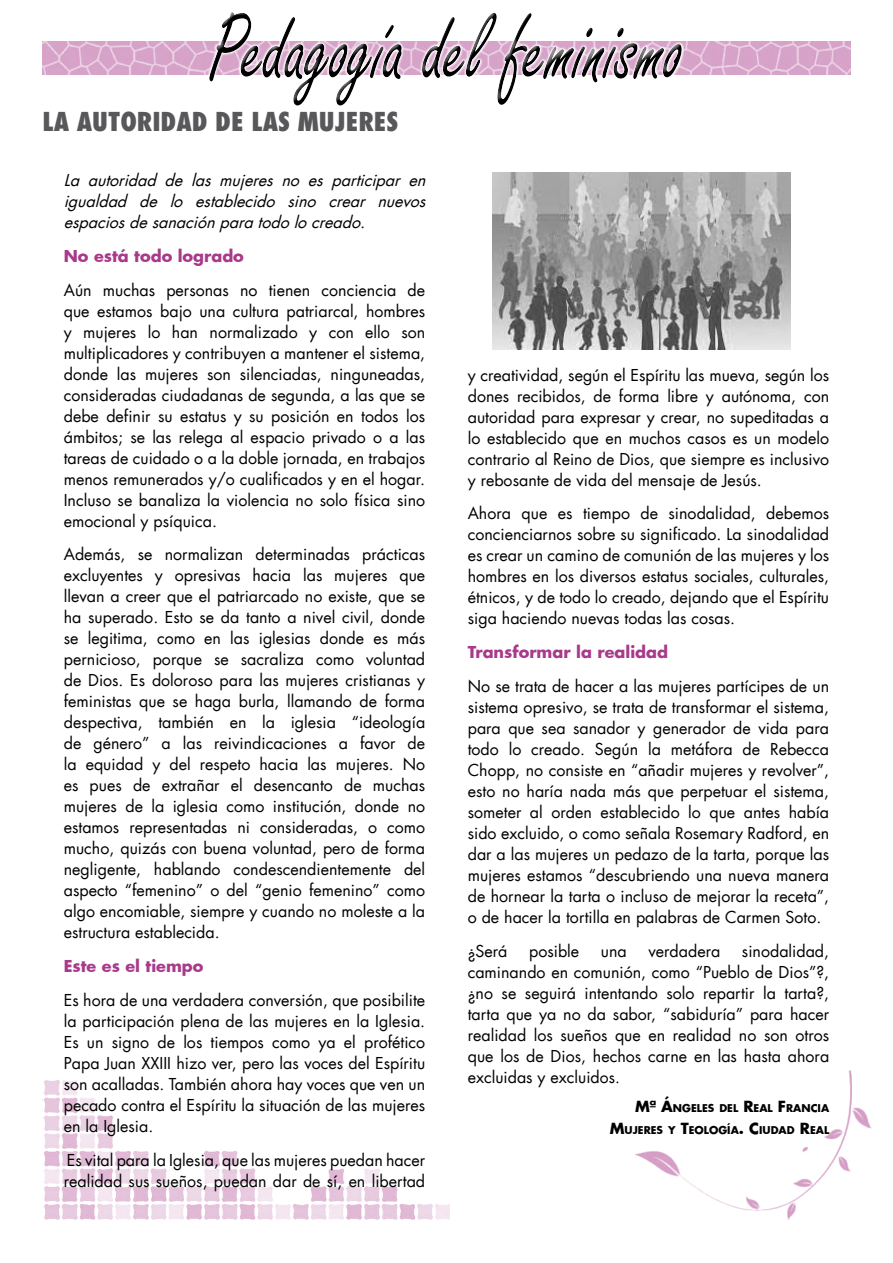
<style>
.page{position:relative;width:893px;height:1263px;background:#fff}
.page>*{position:absolute;margin:0;border:0;box-sizing:border-box;transform-origin:0 0}
.t1{font:800 condensed 25.5px "Futura";color:#58585a}
.t2{font:16.05px/21px "Futura LT";color:#000;text-align:justify}
.t3{font:italic 16.05px/21px "Futura LT";color:#000;text-align:justify}
.t4{font:700 16.05px "Futura";color:#a9398a}
.t5{font:700 10.5px/21.8px "Futura";color:#000;text-align:right}
.s1{font-size:15.75px}
.s2{font-size:15px}
</style>
<div class="page">
<img style="left:44px;top:1080px;width:405px;height:140px">
<img style="left:635px;top:1070px;width:237px;height:150px">
<img style="left:43px;top:41px;width:807px;height:33px">
<div style="left:205px;top:8px;width:479px;height:100px;background:#fff"></div>
<div style="left:208px;top:10px;width:475px;height:96px;background:#000;opacity:.75"></div>
<img style="left:492px;top:173px;width:299px;height:177px">
<h1 class="t1" style="left:43px;top:105px;width:358px">LA AUTORIDAD DE LAS MUJERES</h1>
<p class="t3" style="left:64px;top:170px;width:368px">La autoridad de las mujeres no es participar en igualdad de lo establecido sino crear nuevos espaciosdesanaciónparatodolocreado.</p>
<p class="t4" style="left:64px;top:245px;width:182px">No está todo logrado</p>
<p class="t2" style="left:64px;top:279px;width:363px">Aún muchas personas no tienen conciencia de que estamos bajo una cultura patriarcal, hombres y mujeres lo han normalizado y con ello son multiplicadores y contribuyen a mantener el sistema, donde las mujeres son silenciadas, ninguneadas, consideradas ciudadanas de segunda, a las que se debe definir su estatus y su posición en todos los ámbitos; se las relega al espacio privado o a las tareas de cuidado o a la doble jornada, en trabajos menos remunerados y/o cualificados y en el hogar.<br>Incluso se banaliza la violencia no solo física sino emocional y psíquica.</p>
<p class="t2" style="left:64px;top:544px;width:363px">Además, se normalizan determinadas prácticas excluyentes y opresivas hacia las mujeres que llevan a creer que el patriarcado no existe, que se ha superado. Esto se da tanto a nivel civil, donde se legitima, como en las iglesias donde es más pernicioso, porque se sacraliza como voluntad de Dios. Es doloroso para las mujeres cristianas y feministas que se haga burla, llamando de forma despectiva, también en la iglesia “ideología de género” a las reivindicaciones a favor de la equidad y del respeto hacia las mujeres. No es pues de extrañar el desencanto de muchas mujeres de la iglesia como institución, donde no estamos representadas ni consideradas, o como mucho, quizás con buena voluntad, pero de forma negligente, hablando condescendientemente del aspecto “femenino” o del “genio femenino” como algo encomiable, siempre y cuando no moleste a la estructura establecida.</p>
<p class="t4" style="left:64px;top:955px;width:141px">Este es el tiempo</p>
<p class="t2" style="left:64px;top:990px;width:363px">Es hora de una verdadera conversión, que posibilite la participación plena de las mujeres en la Iglesia.<br>Es un signo de los tiempos como ya el profético Papa Juan XXIII hizo ver, pero las voces del Espíritu son acalladas. También ahora hay voces que ven un pecado contra el Espíritu la situación de las mujeres en la Iglesia.</p>
<p class="t2" style="left:64px;top:1149px;width:363px">Es vital para la Iglesia, que las mujeres puedan hacer realidad sus sueños, puedan dar de sí, en libertad</p>
<p class="t2" style="left:468px;top:364px;width:363px">y creatividad, según el Espíritu las mueva, según los dones recibidos, de forma libre y autónoma, con autoridad para expresar y crear, no supeditadas a lo establecido que en muchos casos es un modelo contrario al Reino de Dios, que siempre es inclusivo y rebosante de vida del mensaje de Jesús.</p>
<p class="t2" style="left:468px;top:503px;width:363px">Ahora que es tiempo de sinodalidad, debemos concienciarnos sobre su significado. La sinodalidad es crear un camino de comunión de las mujeres y los hombres en los diversos estatus sociales, culturales, étnicos, y de todo lo creado, dejando que el Espíritu siga haciendo nuevas todas las cosas.</p>
<p class="t4" style="left:468px;top:641px;width:202px">Transformar la realidad</p>
<p class="t2" style="left:468px;top:676px;width:363px">No se trata de hacer a las mujeres partícipes de un sistema opresivo, se trata de transformar el sistema, para que sea sanador y generador de vida para todo lo creado. Según la metáfora de Rebecca Chopp, no consiste en “añadir mujeres y revolver”, esto no haría nada más que perpetuar el sistema, someter al orden establecido lo que antes había sido excluido, o como señala Rosemary Radford, en dar a las mujeres un pedazo de la tarta, porque las mujeres estamos “descubriendo una nueva manera de hornear la tarta o incluso de mejorar la receta”, o de hacer la tortilla en palabras de Carmen Soto.</p>
<p class="t2" style="left:468px;top:940px;width:41px">¿Será</p>
<p class="t2" style="left:529px;top:940px;width:52px">posible</p>
<p class="t2" style="left:601px;top:940px;width:27px">una</p>
<p class="t2" style="left:648px;top:940px;width:73px">verdadera</p>
<p class="t2" style="left:468px;top:940px;width:363px;text-indent:274px">sinodalidad, caminando en comunión, como “Pueblo de Dios”?, ¿no se seguirá intentando solo repartir la tarta?, tarta que ya no da sabor, “sabiduría” para hacer realidad los sueños que en realidad no son otros que los de Dios, hechos carne en las hasta ahora excluidas y excluid<span class="s1">os.</span></p>
<p class="t5" style="left:610px;top:1097px;width:221px"><span class="s2">Mª Á</span>NGELES DEL <span class="s2">R</span>EAL <span class="s2">F</span>RANCIA<br><span class="s2">M</span>UJERES Y <span class="s2">T</span>EOLOGÍA<span class="s2">. C</span>IUDAD <span class="s2">R</span>EAL</p>
</div>
